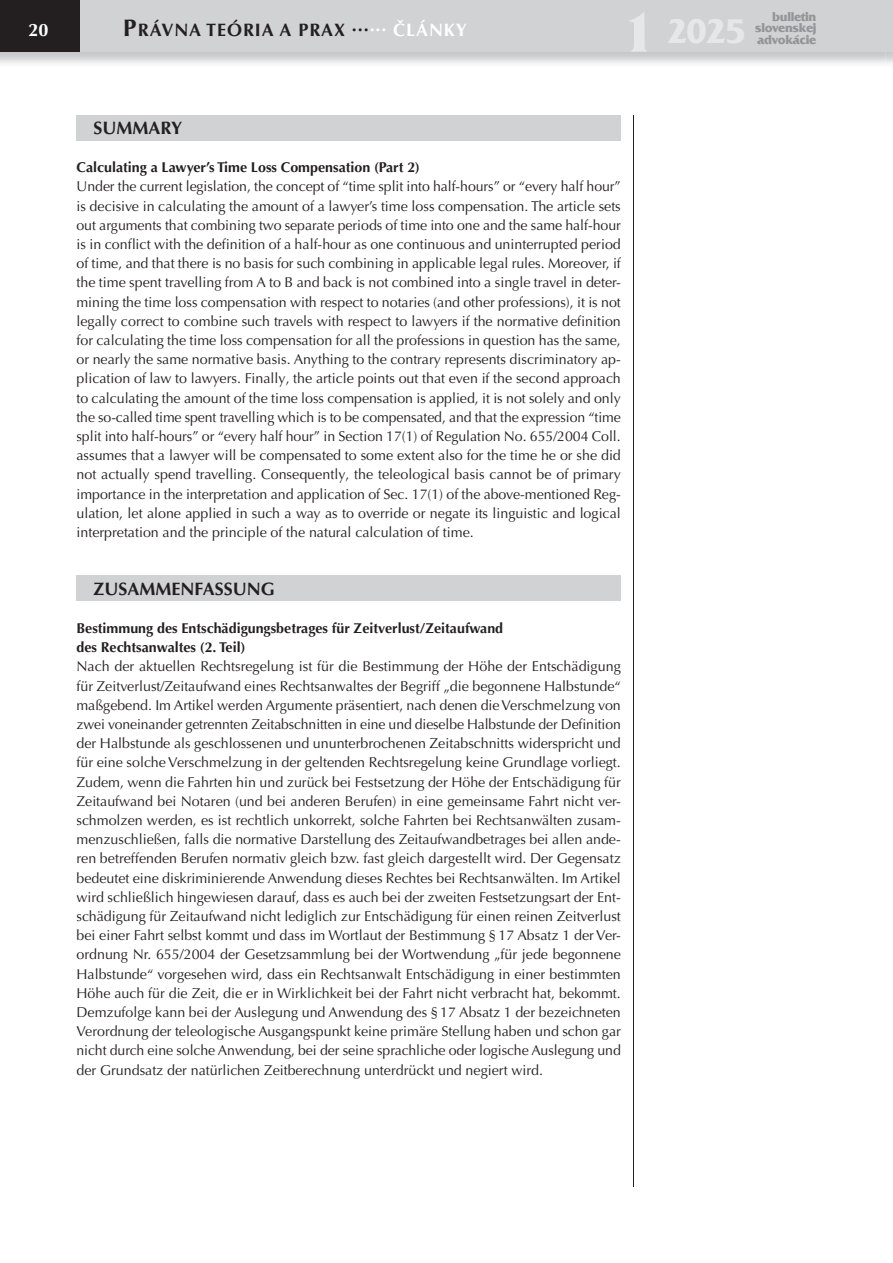
<style>
.page{position:relative;width:893px;height:1263px;background:#fff}
.page>*{position:absolute;margin:0;border:0;box-sizing:border-box;transform-origin:0 0}
.t1{font:700 36px "France";color:#e6e7e9}
.t2{font:700 18px "Optima LT Pro";letter-spacing:.05em;color:#231f20}
.t3{font:700 18px "Optima LT Pro";color:#231f20}
.t4{font:700 18px "Optima LT Pro";color:#fff}
.t5{font:14.25px/19.2px "Optima LT Pro";color:#231f20;text-align:justify}
.t6{font:700 14.25px/19.2px "Optima LT Pro";color:#231f20}
.t7{font:700 13.5px/11.2px "France";letter-spacing:-.025em;color:#939598;text-align:right}
.s1{font-size:24px}
.s2{color:#fff}
.s3{font-size:60px}
</style>
<div class="page">
<div style="left:0;top:0;width:893px;height:52px;background:#d1d2d4"></div>
<div style="left:0;top:0;width:79px;height:52px;background:#231f20"></div>
<div style="left:76px;top:115px;width:545px;height:25px;background:#d1d2d4"></div>
<div style="left:76px;top:576px;width:545px;height:25px;background:#d1d2d4"></div>
<hr style="left:633px;top:115px;width:1px;height:1071px;background:#231f20">
<p class="t4" style="left:28px;top:22px;width:22px">20</p>
<p class="t2" style="left:123px;top:22px;width:345px"><span class="s1">P</span>RÁVNA TEÓRIA A PRAX ...<sup>...</sup> <span class="s2">ČLÁNKY</span></p>
<h1 class="t1" style="left:622px;top:10px;width:125px"><span class="s3">1</span> 2025</h1>
<p class="t7" style="left:755px;top:11px;width:63px">bulletin slovenskej</p>
<p class="t7" style="left:757px;top:33px;width:60px">advokácie</p>
<p class="t3" style="left:94px;top:120px;width:90px">SUMMARY</p>
<p class="t6" style="left:76px;top:159px;width:345px">Calculating a Lawyer’s Time Loss Compensation (Part 2)</p>
<p class="t5" style="left:76px;top:178px;width:546px">Under the current legislation, the concept of “time split into half-hours” or “every half hour” is decisive in calculating the amount of a lawyer’s time loss compensation. The article sets out arguments that combining two separate periods of time into one and the same half-hour is in conflict with the definition of a half-hour as one continuous and uninterrupted period of time, and that there is no basis for such combining in applicable legal rules. Moreover, if the time spent travelling from A to B and back is not combined into a single travel in deter&shy;mining the time loss compensation with respect to notaries (and other professions), it is not legally correct to combine such travels with respect to lawyers if the normative definition for calculating the time loss compensation for all the professions in question has the same, or nearly the same normative basis. Anything to the contrary represents discriminatory ap&shy;plication of law to lawyers. Finally, the article points out that even if the second approach to calculating the amount of the time loss compensation is applied, it is not solely and only the so-called time spent travelling which is to be compensated, and that the expression “time split into half-hours” or “every half hour” in Section 17(1) of Regulation No. 655/2004 Coll. assumes that a lawyer will be compensated to some extent also for the time he or she did not actually spend travelling. Consequently, the teleological basis cannot be of primary importance in the interpretation and application of Sec. 17(1) of the above-mentioned Reg&shy;ulation, let alone applied in such a way as to override or negate its linguistic and logical interpretation and the principle of the natural calculation of time.</p>
<p class="t3" style="left:94px;top:581px;width:183px">ZUSAMMENFASSUNG</p>
<p class="t6" style="left:76px;top:620px;width:428px">Bestimmung des Entschädigungsbetrages für Zeitverlust/Zeitaufwand des Rechtsanwaltes (2. Teil)</p>
<p class="t5" style="left:76px;top:658px;width:546px">Nach der aktuellen Rechtsregelung ist für die Bestimmung der Höhe der Entschädigung für Zeitverlust/Zeitaufwand eines Rechtsanwaltes der Begriff „die begonnene Halbstunde“ maßgebend. Im Artikel werden Argumente präsentiert, nach denen die Verschmelzung von zwei voneinander getrennten Zeitabschnitten in eine und dieselbe Halbstunde der Definition der Halbstunde als geschlossenen und ununterbrochenen Zeitabschnitts widerspricht und für eine solche Verschmelzung in der geltenden Rechtsregelung keine Grundlage vorliegt.<br>Zudem, wenn die Fahrten hin und zurück bei Festsetzung der Höhe der Entschädigung für Zeitaufwand bei Notaren (und bei anderen Berufen) in eine gemeinsame Fahrt nicht ver&shy;schmolzen werden, es ist rechtlich unkorrekt, solche Fahrten bei Rechtsanwälten zusam&shy;menzuschließen, falls die normative Darstellung des Zeitaufwandbetrages bei allen ande&shy;ren betreffenden Berufen normativ gleich bzw. fast gleich dargestellt wird. Der Gegensatz bedeutet eine diskriminierende Anwendung dieses Rechtes bei Rechtsanwälten. Im Artikel wird schließlich hingewiesen darauf, dass es auch bei der zweiten Festsetzungsart der Ent&shy;schädigung für Zeitaufwand nicht lediglich zur Entschädigung für einen reinen Zeitverlust bei einer Fahrt selbst kommt und dass im Wortlaut der Bestimmung § 17 Absatz 1 der Ver&shy;ordnung Nr. 655/2004 der Gesetzsammlung bei der Wortwendung „für jede begonnene Halbstunde“ vorgesehen wird, dass ein Rechtsanwalt Entschädigung in einer bestimmten Höhe auch für die Zeit, die er in Wirklichkeit bei der Fahrt nicht verbracht hat, bekommt.<br>Demzufolge kann bei der Auslegung und Anwendung des § 17 Absatz 1 der bezeichneten Verordnung der teleologische Ausgangspunkt keine primäre Stellung haben und schon gar nicht durch eine solche Anwendung, bei der seine sprachliche oder logische Auslegung und der Grundsatz der natürlichen Zeitberechnung unterdrückt und negiert wird.</p>
</div>
